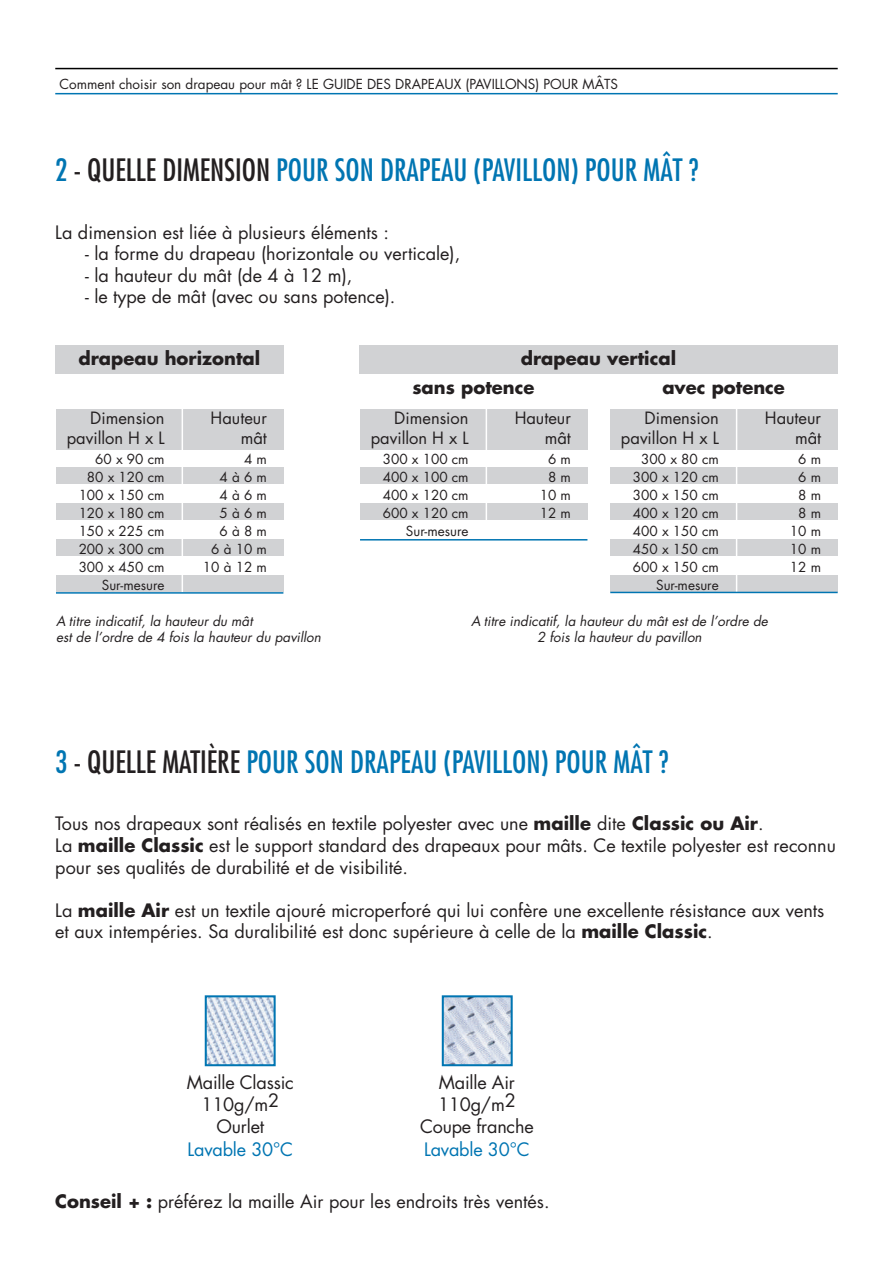
<style>
.page{position:relative;width:893px;height:1263px;background:#fff}
.page>*{position:absolute;margin:0;border:0;box-sizing:border-box;transform-origin:0 0}
.t1{font:condensed 30px "Futura";color:#0075b2}
.t2{font:18px/22.4px "Futura";color:#231f20}
.t3{font:700 18px/28.5px "Futura";color:#231f20}
.t4{font:18px "Futura";letter-spacing:-.01em;color:#0075b2}
.t5{font:16.5px/19.8px "Futura";color:#231f20;text-align:right}
.t6{font:13.5px/18px "Futura";color:#231f20;text-align:right}
.t7{font:italic 13.5px/16.2px "Futura";color:#231f20}
.s1{color:#231f20}
.s2{font-weight:700}
</style>
<div class="page">
<div style="left:55px;top:345px;width:228px;height:29px;background:#d1d2d4"></div>
<div style="left:359px;top:345px;width:479px;height:29px;background:#d1d2d4"></div>
<hr style="left:55px;top:93px;width:783px;height:1px;background:#0075b2">
<hr style="left:55px;top:68px;width:783px;height:1px;background:#000">
<div style="left:56px;top:575px;width:227px;height:17px;background:#d1d2d4"></div>
<div style="left:610px;top:575px;width:228px;height:17px;background:#d1d2d4"></div>
<div style="left:56px;top:539px;width:227px;height:16px;background:#d1d2d4"></div>
<div style="left:610px;top:539px;width:228px;height:16px;background:#d1d2d4"></div>
<div style="left:56px;top:503px;width:227px;height:17px;background:#d1d2d4"></div>
<div style="left:360px;top:503px;width:227px;height:17px;background:#d1d2d4"></div>
<div style="left:610px;top:503px;width:228px;height:17px;background:#d1d2d4"></div>
<div style="left:56px;top:467px;width:227px;height:17px;background:#d1d2d4"></div>
<div style="left:360px;top:467px;width:227px;height:17px;background:#d1d2d4"></div>
<div style="left:610px;top:467px;width:228px;height:17px;background:#d1d2d4"></div>
<div style="left:56px;top:409px;width:227px;height:40px;background:#d1d2d4"></div>
<div style="left:360px;top:409px;width:227px;height:40px;background:#d1d2d4"></div>
<div style="left:610px;top:409px;width:228px;height:40px;background:#d1d2d4"></div>
<hr style="left:182px;top:406px;width:1px;height:225px;background:#fff">
<hr style="left:486px;top:406px;width:1px;height:225px;background:#fff">
<hr style="left:736px;top:406px;width:1px;height:225px;background:#fff">
<hr style="left:56px;top:592px;width:227px;height:2px;background:#0075b2">
<hr style="left:360px;top:539px;width:227px;height:1px;background:#0075b2">
<hr style="left:610px;top:592px;width:228px;height:1px;background:#0075b2">
<img style="left:208px;top:998px;width:65px;height:65px">
<div style="left:205px;top:995px;width:71px;height:71px;border:2px solid #0075b2"></div>
<img style="left:445px;top:998px;width:65px;height:65px">
<div style="left:442px;top:995px;width:71px;height:71px;border:2px solid #0075b2"></div>
<p class="t6" style="left:60px;top:75px;width:560px">Comment choisir son drapeau pour mât ? LE GUIDE DES DRAPEAUX (PAVILLONS) POUR MÂTS</p>
<h1 class="t1" style="left:55px;top:151px;width:645px">2 <span class="s1">- QUELLE DIMENSION</span> POUR SON DRAPEAU (PAVILLON) POUR MÂT ?</h1>
<p class="t2" style="left:55px;top:220px;width:335px">La dimension est liée à plusieurs éléments :</p>
<p class="t2" style="left:85px;top:242px;width:377px">- la forme du drapeau (horizontale ou verticale),</p>
<p class="t2" style="left:85px;top:264px;width:269px">- la hauteur du mât (de 4 à 12 m),</p>
<p class="t2" style="left:85px;top:285px;width:312px">- le type de mât (avec ou sans potence).</p>
<p class="t3" style="left:78px;top:344px;width:183px">drapeau horizontal</p>
<p class="t3" style="left:412px;top:344px;width:265px;text-indent:108px">drapeau vertical sans potence</p>
<p class="t3" style="left:662px;top:372px;width:124px">avec potence</p>
<p class="t5" style="left:67px;top:408px;width:99px">Dimension pavillon H x L</p>
<p class="t5" style="left:371px;top:408px;width:99px">Dimension pavillon H x L</p>
<p class="t5" style="left:621px;top:408px;width:99px">Dimension pavillon H x L</p>
<p class="t5" style="left:211px;top:408px;width:58px">Hauteur mât</p>
<p class="t5" style="left:515px;top:408px;width:58px">Hauteur mât</p>
<p class="t5" style="left:765px;top:408px;width:58px">Hauteur mât</p>
<p class="t6" style="left:203px;top:449px;width:65px">4 m<br>4 à 6 m<br>4 à 6 m<br>5 à 6 m<br>6 à 8 m<br>6 à 10 m<br>10 à 12 m</p>
<p class="t6" style="left:540px;top:449px;width:33px">6 m<br>8 m<br>10 m<br>12 m</p>
<p class="t6" style="left:790px;top:449px;width:33px">6 m<br>6 m<br>8 m<br>8 m<br>10 m<br>10 m<br>12 m</p>
<p class="t6" style="left:79px;top:449px;width:87px">60 x 90 cm<br>80 x 120 cm<br>100 x 150 cm<br>120 x 180 cm<br>150 x 225 cm<br>200 x 300 cm<br>300 x 450 cm<br>Sur-mesure</p>
<p class="t6" style="left:383px;top:449px;width:87px">300 x 100 cm<br>400 x 100 cm<br>400 x 120 cm<br>600 x 120 cm<br>Sur-mesure</p>
<p class="t6" style="left:633px;top:449px;width:87px">300 x 80 cm<br>300 x 120 cm<br>300 x 150 cm<br>400 x 120 cm<br>400 x 150 cm<br>450 x 150 cm<br>600 x 150 cm<br>Sur-mesure</p>
<p class="t7" style="left:56px;top:613px;width:266px">A titre indicatif, la hauteur du mât<br>est de l’ordre de 4 fois la hauteur du pavillon</p>
<p class="t7" style="left:471px;top:613px;width:298px;text-align:center">A titre indicatif, la hauteur du mât est de l’ordre de<br>2 fois la hauteur du pavillon</p>
<h1 class="t1" style="left:55px;top:743px;width:615px">3 <span class="s1">- QUELLE MATIÈRE</span> POUR SON DRAPEAU (PAVILLON) POUR MÂT ?</h1>
<p class="t2" style="left:55px;top:813px;width:782px;line-height:21.6px">Tous nos drapeaux sont réalisés en textile polyester avec une <span class="s2">maille</span> dite <span class="s2">Classic ou Air</span>.<br>La <span class="s2">maille Classic</span> est le support standard des drapeaux pour mâts. Ce textile polyester est reconnu pour ses qualités de durabilité et de visibilité.</p>
<p class="t2" style="left:55px;top:899px;width:771px;line-height:21.6px">La <span class="s2">maille Air</span> est un textile ajouré microperforé qui lui confère une excellente résistance aux vents et aux intempéries. Sa duralibilité est donc supérieure à celle de la <span class="s2">maille Classic</span>.</p>
<p class="t2" style="left:187px;top:1071px;width:108px;text-align:center">Maille Classic<br>110g/m2<br>Ourlet</p>
<p class="t4" style="left:188px;top:1137px;width:107px">Lavable 30°C</p>
<p class="t2" style="left:420px;top:1071px;width:115px;text-align:center">Maille Air<br>110g/m2<br>Coupe franche</p>
<p class="t4" style="left:424px;top:1137px;width:107px">Lavable 30°C</p>
<p class="t2" style="left:55px;top:1190px;width:496px"><span class="s2">Conseil + :</span> préférez la maille Air pour les endroits très ventés.</p>
</div>
